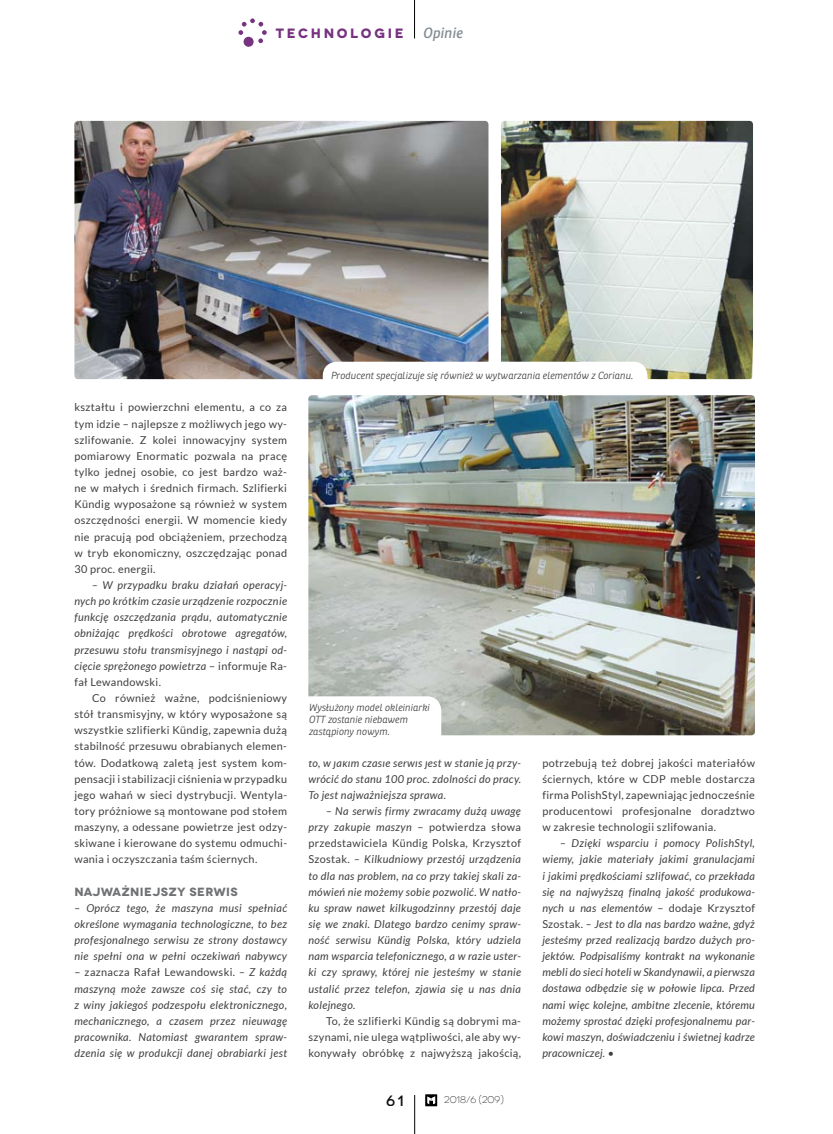
<style>
.page{position:relative;width:833px;height:1134px;background:#fff}
.page>*{position:absolute;margin:0;border:0;box-sizing:border-box;transform-origin:0 0}
.t1{font:500 15px "Novecentowide";color:#000}
.t2{font:italic 14.38px "Ronnia";color:#838d93}
.t3{font:700 13.5px "Novecentowide";letter-spacing:.195em;color:#773280}
.t4{font:700 11.88px "Novecentowide";letter-spacing:.03em;color:#707173}
.t5{font:italic 10.88px/16.1px "Lato";letter-spacing:.03em;color:#3e3e40;text-align:justify}
.t6{font:10.88px/16.1px "Lato";letter-spacing:.03em;color:#3e3e40;text-align:justify}
.t7{font:italic 300 10px/12px "Ronnia";color:#3e3e40}
.t8{font:300 9.75px "Novecentowide";color:#000}
.s1{font-style:normal}
</style>
<div class="page">
<hr style="left:414px;top:1095px;width:1px;height:39px;background:#000">
<svg style="left:425px;top:1094px;width:12px;height:12px"></svg>
<svg style="left:426px;top:1096px;width:9px;height:8px"></svg>
<hr style="left:414px;top:0;width:1px;height:38px;background:#000">
<svg style="left:238px;top:18px;width:29px;height:25px"></svg>
<div style="left:243px;top:37px;width:11px;height:10px;background:#773280;border-radius:50%"></div>
<img style="left:501px;top:121px;width:252px;height:258px">
<img style="left:74px;top:121px;width:414px;height:258px">
<div style="left:323px;top:362px;width:324px;height:59px;background:#fff;border-radius:14px"></div>
<img style="left:308px;top:395px;width:447px;height:340px">
<div style="left:291px;top:696px;width:150px;height:65px;background:#fff;border-radius:14px"></div>
<p class="t3" style="left:276px;top:25px;width:129px">TECHNOLOGIE</p>
<h2 class="t2" style="left:423px;top:24px;width:41px">Opinie</h2>
<p class="t6" style="left:74px;top:399px;width:214px">kształtu i powierzchni elementu, a co za tym idzie – najlepsze z możliwych jego wy&shy;szlifowanie. Z kolei innowacyjny system pomiarowy Enormatic pozwala na pracę tylko jednej osobie, co jest bardzo waż&shy;ne w małych i średnich firmach. Szlifierki Kündig wyposażone są również w system oszczędności energii. W momencie kiedy nie pracują pod obciążeniem, przechodzą w tryb ekonomiczny, oszczędzając ponad 30 proc. energii.</p>
<p class="t5" style="left:74px;top:577px;width:214px;text-indent:18px">– W przypadku braku działań operacyj&shy;nych po krótkim czasie urządzenie rozpocznie funkcję oszczędzania prądu, automatycznie obniżając prędkości obrotowe agregatów, przesuwu stołu transmisyjnego i nastąpi od&shy;cięcie sprężonego powietrza <span class="s1">– informuje Ra&shy;fał Lewandowski.</span></p>
<p class="t6" style="left:74px;top:690px;width:214px;text-indent:18px">Co również ważne, podciśnieniowy stół transmisyjny, w który wyposażone są wszystkie szlifierki Kündig, zapewnia dużą stabilność przesuwu obrabianych elemen&shy;tów. Dodatkową zaletą jest system kom&shy;pensacji i stabilizacji ciśnienia w przypadku jego wahań w sieci dystrybucji. Wentyla&shy;tory próżniowe są montowane pod stołem maszyny, a odessane powietrze jest odzy&shy;skiwane i kierowane do systemu odmuchi&shy;wania i oczyszczania taśm ściernych.</p>
<p class="t4" style="left:74px;top:884px;width:165px">NAJWAŻNIEJSZY SERWIS</p>
<p class="t5" style="left:74px;top:900px;width:214px">– Oprócz tego, że maszyna musi spełniać określone wymagania technologiczne, to bez profesjonalnego serwisu ze strony dostawcy nie spełni ona w pełni oczekiwań nabywcy</p>
<p class="t5" style="left:74px;top:965px;width:214px"><span class="s1">– zaznacza Rafał Lewandowski.</span> – Z każdą maszyną może zawsze coś się stać, czy to z winy jakiegoś podzespołu elektronicznego, mechanicznego, a czasem przez nieuwagę pracownika. Natomiast gwarantem spraw&shy;dzenia się w produkcji danej obrabiarki jest</p>
<p class="t7" style="left:331px;top:370px;width:304px">Producent specjalizuje się również w wytwarzania elementów z Corianu.</p>
<p class="t7" style="left:309px;top:702px;width:122px">Wysłużony model okleiniarki<br>OTT zostanie niebawem zastąpiony nowym.</p>
<p class="t5" style="left:308px;top:755px;width:214px">to, w jakim czasie serwis jest w stanie ją przy&shy;wrócić do stanu 100 proc. zdolności do pracy.<br>To jest najważniejsza sprawa.</p>
<p class="t5" style="left:308px;top:803px;width:214px;text-indent:18px">– Na serwis firmy zwracamy dużą uwagę przy zakupie maszyn <span class="s1">– potwierdza słowa przedstawiciela Kündig Polska, Krzysztof Szostak.</span> – Kilkudniowy przestój urządzenia to dla nas problem, na co przy takiej skali za&shy;mówień nie możemy sobie pozwolić. W natło&shy;ku spraw nawet kilkugodzinny przestój daje się we znaki. Dlatego bardzo cenimy spraw&shy;ność serwisu Kündig Polska, który udziela nam wsparcia telefonicznego, a w razie uster&shy;ki czy sprawy, której nie jesteśmy w stanie ustalić przez telefon, zjawia się u nas dnia kolejnego.</p>
<p class="t6" style="left:308px;top:1013px;width:214px;text-indent:18px">To, że szlifierki Kündig są dobrymi ma&shy;szynami, nie ulega wątpliwości, ale aby wy&shy;konywały obróbkę z najwyższą jakością,</p>
<h1 class="t1" style="left:386px;top:1091px;width:19px">61</h1>
<p class="t8" style="left:444px;top:1094px;width:61px">2018/6 (209)</p>
<p class="t6" style="left:542px;top:754px;width:214px">potrzebują też dobrej jakości materiałów ściernych, które w CDP meble dostarcza firma PolishStyl, zapewniając jednocześnie producentowi profesjonalne doradztwo w zakresie technologii szlifowania.</p>
<p class="t5" style="left:542px;top:835px;width:214px;text-indent:18px">– Dzięki wsparciu i pomocy PolishStyl, wiemy, jakie materiały jakimi granulacjami i jakimi prędkościami szlifować, co przekłada się na najwyższą finalną jakość produkowa&shy;nych u nas elementów <span class="s1">– dodaje Krzysztof Szostak.</span> – Jest to dla nas bardzo ważne, gdyż jesteśmy przed realizacją bardzo dużych pro&shy;jektów. Podpisaliśmy kontrakt na wykonanie mebli do sieci hoteli w Skandynawii, a pierwsza dostawa odbędzie się w połowie lipca. Przed nami więc kolejne, ambitne zlecenie, któremu możemy sprostać dzięki profesjonalnemu par&shy;kowi maszyn, doświadczeniu i świetnej kadrze pracowniczej. <span class="s1">•</span></p>
</div>
